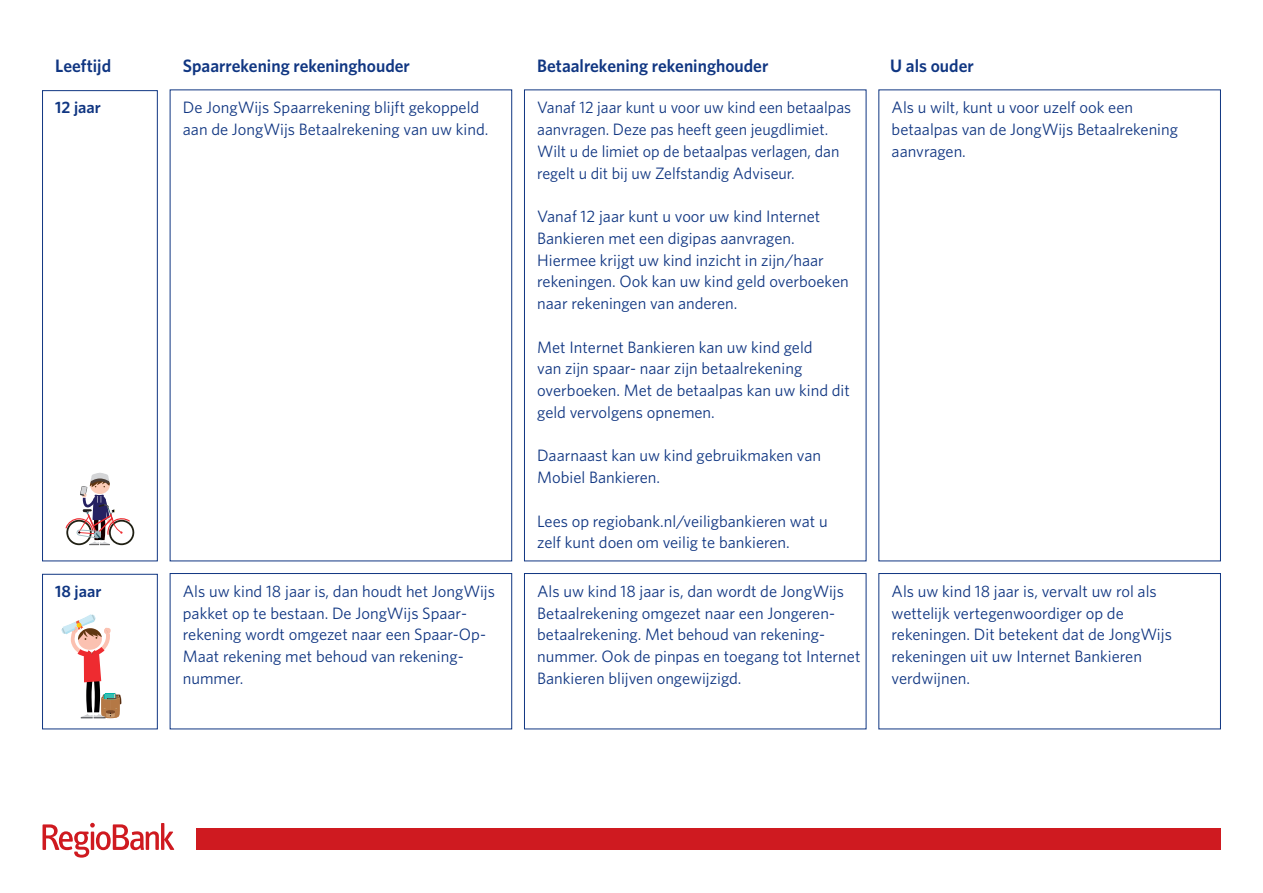
<style>
.page{position:relative;width:1263px;height:893px;background:#fff}
.page>*{position:absolute;margin:0;border:0;box-sizing:border-box;transform-origin:0 0}
.t1{font:600 18px "Whitney";color:#103682}
.t2{font:16.5px/21.8px "Whitney";color:#103682}
.t3{font:600 16.5px "Whitney";color:#103682}
</style>
<div class="page">
<div style="left:196px;top:829px;width:1024px;height:21px;background:#cf1a20"></div>
<svg style="left:43px;top:823px;width:131px;height:35px"></svg>
<div style="left:42px;top:90px;width:116px;height:471px;background:#fff;border:1px solid #103682"></div>
<svg style="left:65px;top:473px;width:70px;height:72px"></svg>
<div style="left:42px;top:574px;width:116px;height:155px;background:#fff;border:1px solid #103682"></div>
<div style="left:170px;top:573px;width:342px;height:156px;background:#fff;border:1px solid #103682"></div>
<div style="left:524px;top:573px;width:342px;height:156px;background:#fff;border:1px solid #103682"></div>
<div style="left:878px;top:573px;width:343px;height:156px;background:#fff;border:1px solid #103682"></div>
<svg style="left:61px;top:614px;width:60px;height:104px"></svg>
<p class="t1" style="left:55px;top:54px;width:57px">Leeftijd</p>
<p class="t1" style="left:183px;top:54px;width:229px">Spaarrekening rekeninghouder</p>
<p class="t1" style="left:537px;top:54px;width:233px">Betaalrekening rekeninghouder</p>
<p class="t1" style="left:890px;top:54px;width:85px">U als ouder</p>
<p class="t2" style="left:183px;top:96px;width:307px">De JongWijs Spaarrekening blijft gekoppeld aan de JongWijs Betaalrekening van uw kind.</p>
<p class="t2" style="left:537px;top:96px;width:315px">Vanaf 12 jaar kunt u voor uw kind een betaalpas aanvragen. Deze pas heeft geen jeugdlimiet.<br>Wilt u de limiet op de betaalpas verlagen, dan regelt u dit bij uw Zelfstandig Adviseur.</p>
<p class="t2" style="left:537px;top:205px;width:313px">Vanaf 12 jaar kunt u voor uw kind Internet Bankieren met een digipas aanvragen.<br>Hiermee krijgt uw kind inzicht in zijn/haar rekeningen. Ook kan uw kind geld overboeken naar rekeningen van anderen.</p>
<p class="t2" style="left:537px;top:336px;width:314px">Met Internet Bankieren kan uw kind geld<br>van zijn spaar- naar zijn betaalrekening overboeken. Met de betaalpas kan uw kind dit geld vervolgens opnemen.</p>
<p class="t2" style="left:537px;top:444px;width:285px">Daarnaast kan uw kind gebruikmaken van<br>Mobiel Bankieren.</p>
<p class="t2" style="left:537px;top:510px;width:292px">Lees op regiobank.nl/veiligbankieren wat u zelf kunt doen om veilig te bankieren.</p>
<p class="t3" style="left:55px;top:97px;width:47px">12 jaar</p>
<p class="t2" style="left:892px;top:96px;width:288px">Als u wilt, kunt u voor uzelf ook een betaalpas van de JongWijs Betaalrekening aanvragen.</p>
<p class="t3" style="left:55px;top:580px;width:48px">18 jaar</p>
<p class="t2" style="left:891px;top:580px;width:282px">Als uw kind 18 jaar is, vervalt uw rol als wettelijk vertegenwoordiger op de rekeningen. Dit betekent dat de JongWijs rekeningen uit uw Internet Bankieren verdwijnen.</p>
<p class="t2" style="left:183px;top:580px;width:314px">Als uw kind 18 jaar is, dan houdt het JongWijs pakket op te bestaan. De JongWijs Spaar&shy;rekening wordt omgezet naar een Spaar-Op-Maat rekening met behoud van rekening&shy;nummer.</p>
<p class="t2" style="left:537px;top:580px;width:325px">Als uw kind 18 jaar is, dan wordt de JongWijs Betaalrekening omgezet naar een Jongeren&shy;betaalrekening. Met behoud van rekening&shy;nummer. Ook de pinpas en toegang tot Internet Bankieren blijven ongewijzigd.</p>
</div>
